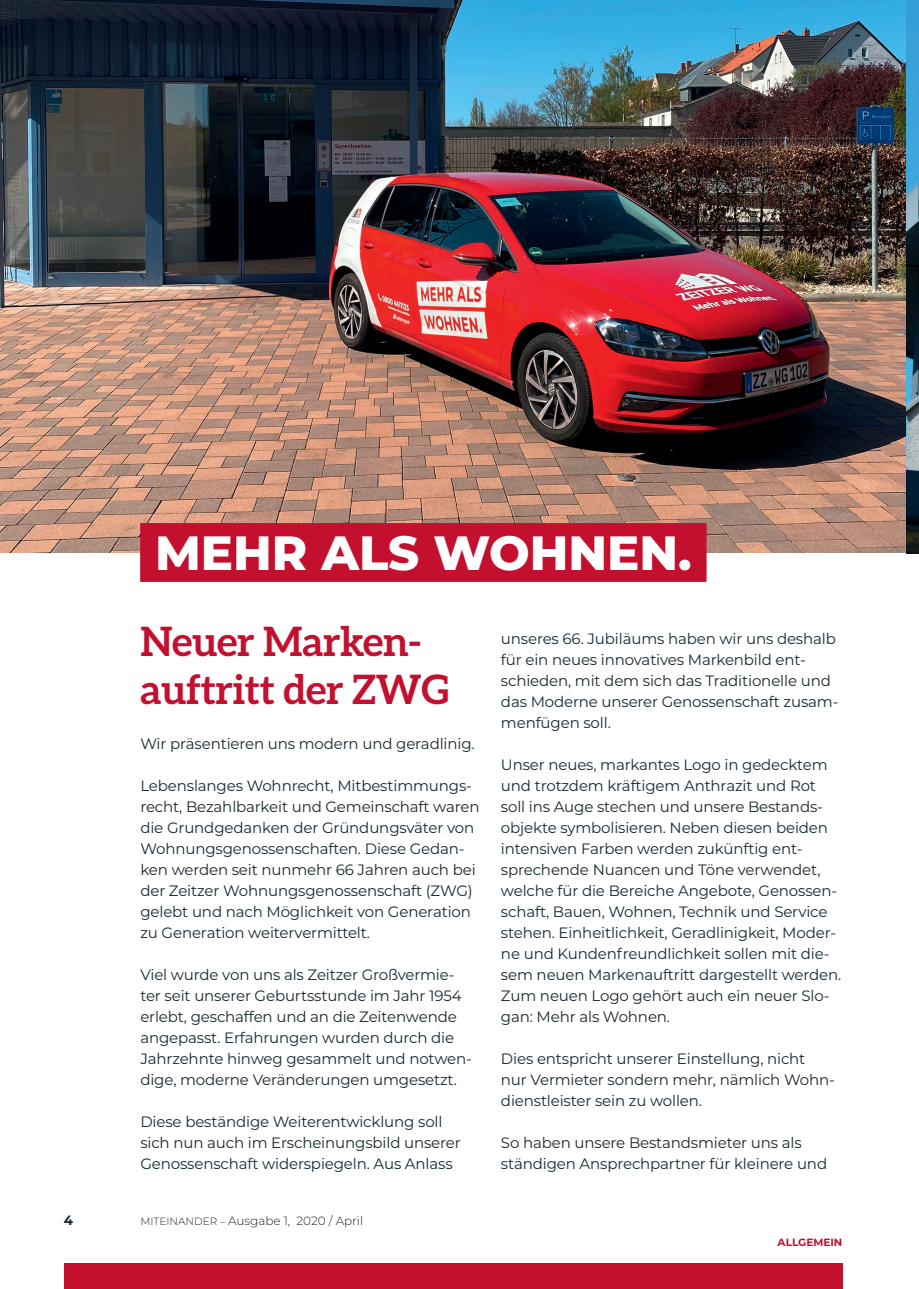
<style>
.page{position:relative;width:919px;height:1289px;background:#fff}
.page>*{position:absolute;margin:0;border:0;box-sizing:border-box;transform-origin:0 0}
.t1{font:800 48px "Montserrat";color:#fff}
.t2{font:700 40.5px/48.6px "Aleo";letter-spacing:-.01em;color:#c3102e}
.t3{font:15px/21px "Montserrat";letter-spacing:-.01em;color:#192931}
.t4{font:700 13.5px "Montserrat";color:#192931}
.t5{font:300 12px "Montserrat";color:#231f20}
.t6{font:700 10.5px "Montserrat";color:#c3102e}
.s1{font-size:10.5px;color:#192931}
</style>
<div class="page">
<div style="left:64px;top:1263px;width:778px;height:25px;background:#c3102e"></div>
<img style="left:0;top:0;width:918px;height:553px">
<div style="left:140px;top:523px;width:566px;height:58px;background:#c3102e"></div>
<h1 class="t1" style="left:155px;top:518px;width:538px">MEHR ALS WOHNEN.</h1>
<h2 class="t2" style="left:140px;top:616px;width:310px">Neuer Marken&shy;auftritt der ZWG</h2>
<p class="t3" style="left:140px;top:732px;width:336px">Wir präsentieren uns modern und geradlinig.</p>
<p class="t3" style="left:140px;top:774px;width:340px">Lebenslanges Wohnrecht, Mitbestimmungs&shy;recht, Bezahlbarkeit und Gemeinschaft waren die Grundgedanken der Gründungsväter von Wohnungsgenossenschaften. Diese Gedan&shy;ken werden seit nunmehr 66 Jahren auch bei der Zeitzer Wohnungsgenossenschaft (ZWG) gelebt und nach Möglichkeit von Generation zu Generation weitervermittelt.</p>
<p class="t3" style="left:140px;top:963px;width:333px">Viel wurde von uns als Zeitzer Großvermie&shy;ter seit unserer Geburtsstunde im Jahr 1954 erlebt, geschaffen und an die Zeitenwende angepasst. Erfahrungen wurden durch die Jahrzehnte hinweg gesammelt und notwen&shy;dige, moderne Veränderungen umgesetzt.</p>
<p class="t3" style="left:140px;top:1110px;width:322px">Diese beständige Weiterentwicklung soll sich nun auch im Erscheinungsbild unserer<br>Genossenschaft widerspiegeln. Aus Anlass</p>
<p class="t4" style="left:64px;top:1210px;width:11px">4</p>
<p class="t5" style="left:140px;top:1212px;width:224px"><span class="s1">MITEINANDER –</span> Ausgabe 1, 2020 / April</p>
<p class="t3" style="left:501px;top:627px;width:339px">unseres 66. Jubiläums haben wir uns deshalb für ein neues innovatives Markenbild ent&shy;schieden, mit dem sich das Traditionelle und das Moderne unserer Genossenschaft zusam&shy;menfügen soll.</p>
<p class="t3" style="left:501px;top:753px;width:342px">Unser neues, markantes Logo in gedecktem und trotzdem kräftigem Anthrazit und Rot soll ins Auge stechen und unsere Bestands&shy;objekte symbolisieren. Neben diesen beiden intensiven Farben werden zukünftig ent&shy;sprechende Nuancen und Töne verwendet, welche für die Bereiche Angebote, Genossen&shy;schaft, Bauen, Wohnen, Technik und Service stehen. Einheitlichkeit, Geradlinigkeit, Moder&shy;ne und Kundenfreundlichkeit sollen mit die&shy;sem neuen Markenauftritt dargestellt werden.<br>Zum neuen Logo gehört auch ein neuer Slo&shy;gan: Mehr als Wohnen.</p>
<p class="t3" style="left:501px;top:1047px;width:335px">Dies entspricht unserer Einstellung, nicht nur Vermieter sondern mehr, nämlich Wohn&shy;dienstleister sein zu wollen.</p>
<p class="t3" style="left:501px;top:1131px;width:327px">So haben unsere Bestandsmieter uns als ständigen Ansprechpartner für kleinere und</p>
<p class="t6" style="left:777px;top:1235px;width:66px">ALLGEMEIN</p>
</div>
